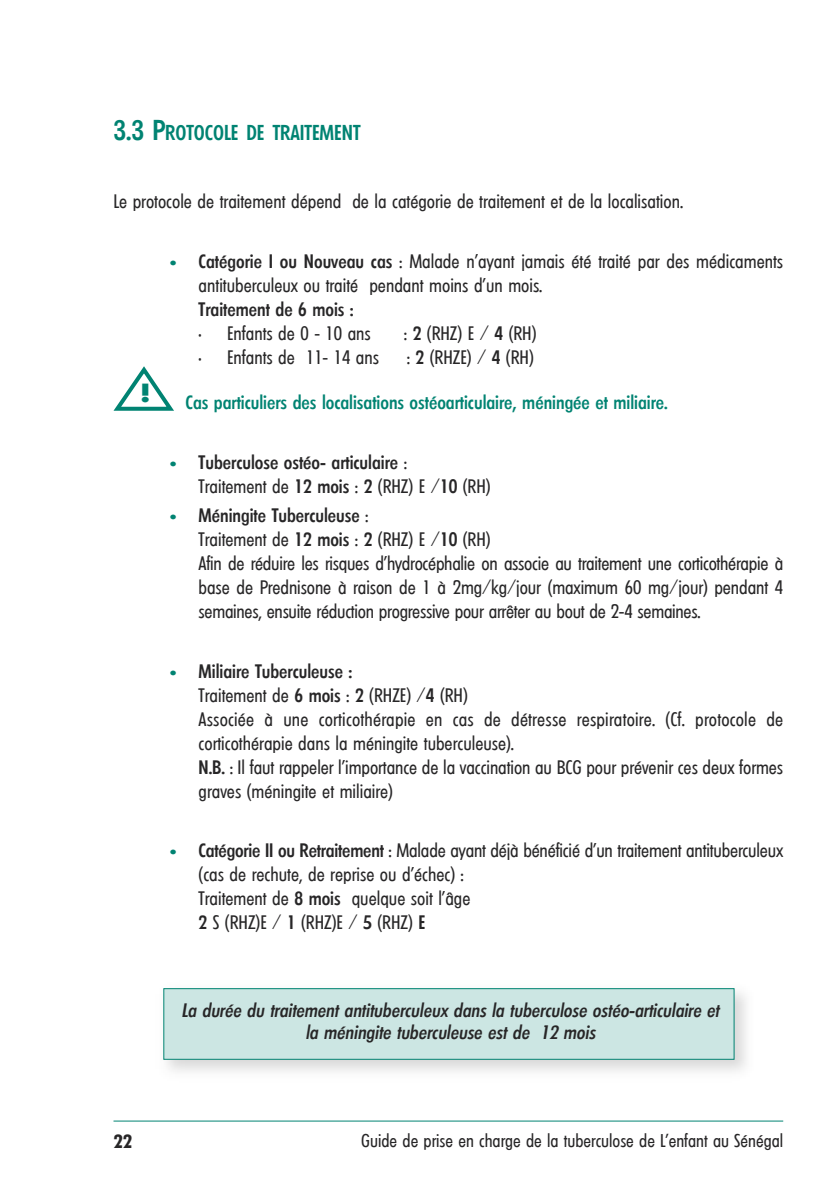
<style>
.page{position:relative;width:840px;height:1191px;background:#fff}
.page>*{position:absolute;margin:0;border:0;box-sizing:border-box;transform-origin:0 0}
.t1{font:800 24px "Limerick";color:#008372}
.t2{font:500 condensed 21px "Limerick";color:#008372}
.t3{font:condensed 19px/24px "Limerick";color:#272627}
.t4{font:italic 500 condensed 19px/22px "Limerick";color:#272627;text-align:center}
.t5{font:500 condensed 19px/24px "Limerick";color:#272627}
.t6{font:500 condensed 19px "Limerick";color:#008372}
.t7{font:600 condensed 19px "Limerick";color:#272627}
.t8{font:condensed 18px "Limerick";color:#272627}
.s1{font-size:28px}
.s2{font-weight:800;font-stretch:normal;color:#008372}
.s3{font-weight:500}
.s4{font-weight:400}
</style>
<div class="page">
<hr style="left:113px;top:1120px;width:669px;height:1px;background:#008372">
<svg style="left:113px;top:366px;width:61px;height:45px"></svg>
<img style="left:163px;top:988px;width:583px;height:84px">
<div style="left:164px;top:989px;width:569px;height:70px;background:#cce6e3"></div>
<div style="left:163px;top:988px;width:570px;height:71px;border:1px solid #008372"></div>
<p class="t2" style="left:113px;top:120px;width:248px"><span class="s1">3.3 P</span>ROTOCOLE DE TRAITEmENT</p>
<p class="t3" style="left:113px;top:190px;width:570px">Le protocole de traitement dépend de la catégorie de traitement et de la localisation.</p>
<p class="t1" style="left:141px;top:377px;width:10px">!</p>
<p class="t3" style="left:198px;top:249px;width:585px;text-indent:-28px"><span class="s2">•</span> <span class="s3">Catégorie I ou Nouveau cas</span> : Malade n’ayant jamais été traité par des médicaments antituberculeux ou traité pendant moins d’un mois.</p>
<p class="t5" style="left:198px;top:297px;width:156px">Traitement de 6 mois :</p>
<p class="t3" style="left:198px;top:321px;width:173px">• Enfants de 0 - 10 ans</p>
<p class="t3" style="left:403px;top:321px;width:134px">: <span class="s3">2</span> (RHZ) E / <span class="s3">4</span> (RH)</p>
<p class="t3" style="left:198px;top:345px;width:182px">• Enfants de 11- 14 ans</p>
<p class="t3" style="left:406px;top:345px;width:128px">: <span class="s3">2</span> (RHZE) / <span class="s3">4</span> (RH)</p>
<p class="t6" style="left:185px;top:391px;width:483px">Cas particuliers des localisations ostéoarticulaire, méningée et miliaire.</p>
<p class="t5" style="left:198px;top:450px;width:293px;text-indent:-28px"><span class="s2">•</span> Tuberculose ostéo- articulaire <span class="s4">:<br>Traitement de</span> 12 mois <span class="s4">:</span> 2 <span class="s4">(RHZ) E /</span>10 <span class="s4">(RH)</span></p>
<p class="t3" style="left:198px;top:504px;width:585px;text-indent:-28px"><span class="s2">•</span> <span class="s3">méningite Tuberculeuse</span> :<br>Traitement de <span class="s3">12 mois</span> : <span class="s3">2</span> (RHZ) E /<span class="s3">10</span> (RH)<br>Afin de réduire les risques d’hydrocéphalie on associe au traitement une corticothérapie à base de Prednisone à raison de 1 à 2mg/kg/jour (maximum 60 mg/jour) pendant 4 semaines, ensuite réduction progressive pour arrêter au bout de 2-4 semaines.</p>
<p class="t3" style="left:198px;top:659px;width:585px;text-indent:-28px"><span class="s2">•</span> <span class="s3">miliaire Tuberculeuse :<br></span>Traitement de <span class="s3">6 mois</span> : <span class="s3">2</span> (RHZE) /<span class="s3">4</span> (RH)<br>Associée à une corticothérapie en cas de détresse respiratoire. (Cf. protocole de corticothérapie dans la méningite tuberculeuse).<br><span class="s3">N.B.</span> : Il faut rappeler l’importance de la vaccination au BCG pour prévenir ces deux formes graves (méningite et miliaire)</p>
<p class="t3" style="left:198px;top:839px;width:585px;text-indent:-28px"><span class="s2">•</span> <span class="s3">Catégorie II ou Retraitement</span> : Malade ayant déjà bénéficié d’un traitement antituberculeux (cas de rechute, de reprise ou d’échec) :<br>Traitement de <span class="s3">8 mois</span> quelque soit l’âge<br><span class="s3">2</span> S (RHZ)E / <span class="s3">1</span> (RHZ)E / <span class="s3">5</span> (RHZ) <span class="s3">E</span></p>
<p class="t4" style="left:181px;top:999px;width:539px">La durée du traitement antituberculeux dans la tuberculose ostéo-articulaire et la méningite tuberculeuse est de 12 mois</p>
<p class="t7" style="left:113px;top:1129px;width:20px">22</p>
<p class="t8" style="left:361px;top:1129px;width:423px">Guide de prise en charge de la tuberculose de L’enfant au Sénégal</p>
</div>
